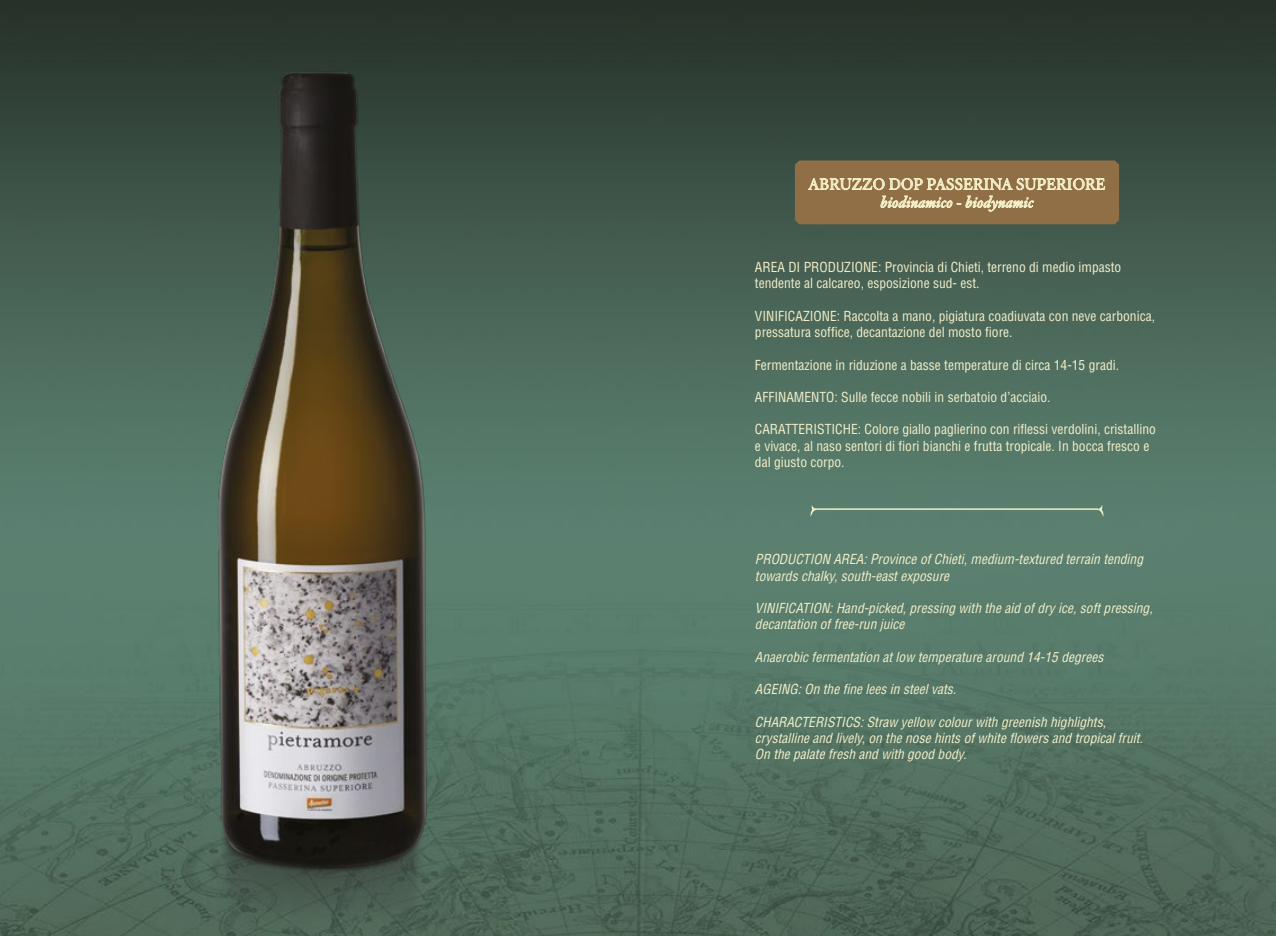
<style>
.page{position:relative;width:1276px;height:936px;background:#fff}
.page>*{position:absolute;margin:0;border:0;box-sizing:border-box;transform-origin:0 0}
.t1{font:600 15px "Hoefler Titling";letter-spacing:.025em;color:#f3efc9}
.t2{font:italic 600 15px "Hoefler Titling";letter-spacing:.025em;color:#f3efc9}
.t3{font:condensed 13.5px/16.2px "Helvetica LT Std";color:#f3efc9}
.t4{font:italic condensed 13.5px/16.2px "Helvetica LT Std";color:#f3efc9}
</style>
<div class="page">
<img style="left:0;top:0;width:1276px;height:935px">
<img style="left:135px;top:31px;width:378px;height:904px">
<svg style="left:795px;top:160px;width:324px;height:130px;background:#6f6d52"></svg>
<svg style="left:809px;top:505px;width:8px;height:12px"></svg>
<svg style="left:1097px;top:505px;width:7px;height:12px"></svg>
<hr style="left:814px;top:508px;width:284px;height:2px;background:#f0eec8">
<p class="t1" style="left:809px;top:174px;width:298px">ABRUZZO DOP PASSERINA SUPERIORE</p>
<p class="t2" style="left:880px;top:192px;width:154px">biodinamico - biodynamic</p>
<p class="t3" style="left:755px;top:259px;width:368px">AREA DI PRODUZIONE: Provincia di Chieti, terreno di medio impasto tendente al calcareo, esposizione sud- est.</p>
<p class="t3" style="left:755px;top:308px;width:402px">VINIFICAZIONE: Raccolta a mano, pigiatura coadiuvata con neve carbonica, pressatura soffice, decantazione del mosto fiore.</p>
<p class="t3" style="left:755px;top:356px;width:366px">Fermentazione in riduzione a basse temperature di circa 14-15 gradi.</p>
<p class="t3" style="left:755px;top:389px;width:297px">AFFINAMENTO: Sulle fecce nobili in serbatoio d’acciaio.</p>
<p class="t3" style="left:755px;top:421px;width:402px">CARATTERISTICHE: Colore giallo paglierino con riflessi verdolini, cristallino e vivace, al naso sentori di fiori bianchi e frutta tropicale. In bocca fresco e dal giusto corpo.</p>
<p class="t4" style="left:755px;top:551px;width:390px">PRODUCTION AREA: Province of Chieti, medium-textured terrain tending towards chalky, south-east exposure</p>
<p class="t4" style="left:755px;top:600px;width:399px">VINIFICATION: Hand-picked, pressing with the aid of dry ice, soft pressing, decantation of free-run juice</p>
<p class="t4" style="left:755px;top:649px;width:350px">Anaerobic fermentation at low temperature around 14-15 degrees</p>
<p class="t4" style="left:755px;top:681px;width:203px">AGEING: On the fine lees in steel vats.</p>
<p class="t4" style="left:755px;top:713px;width:389px">CHARACTERISTICS: Straw yellow colour with greenish highlights, crystalline and lively, on the nose hints of white flowers and tropical fruit.<br>On the palate fresh and with good body.</p>
</div>
